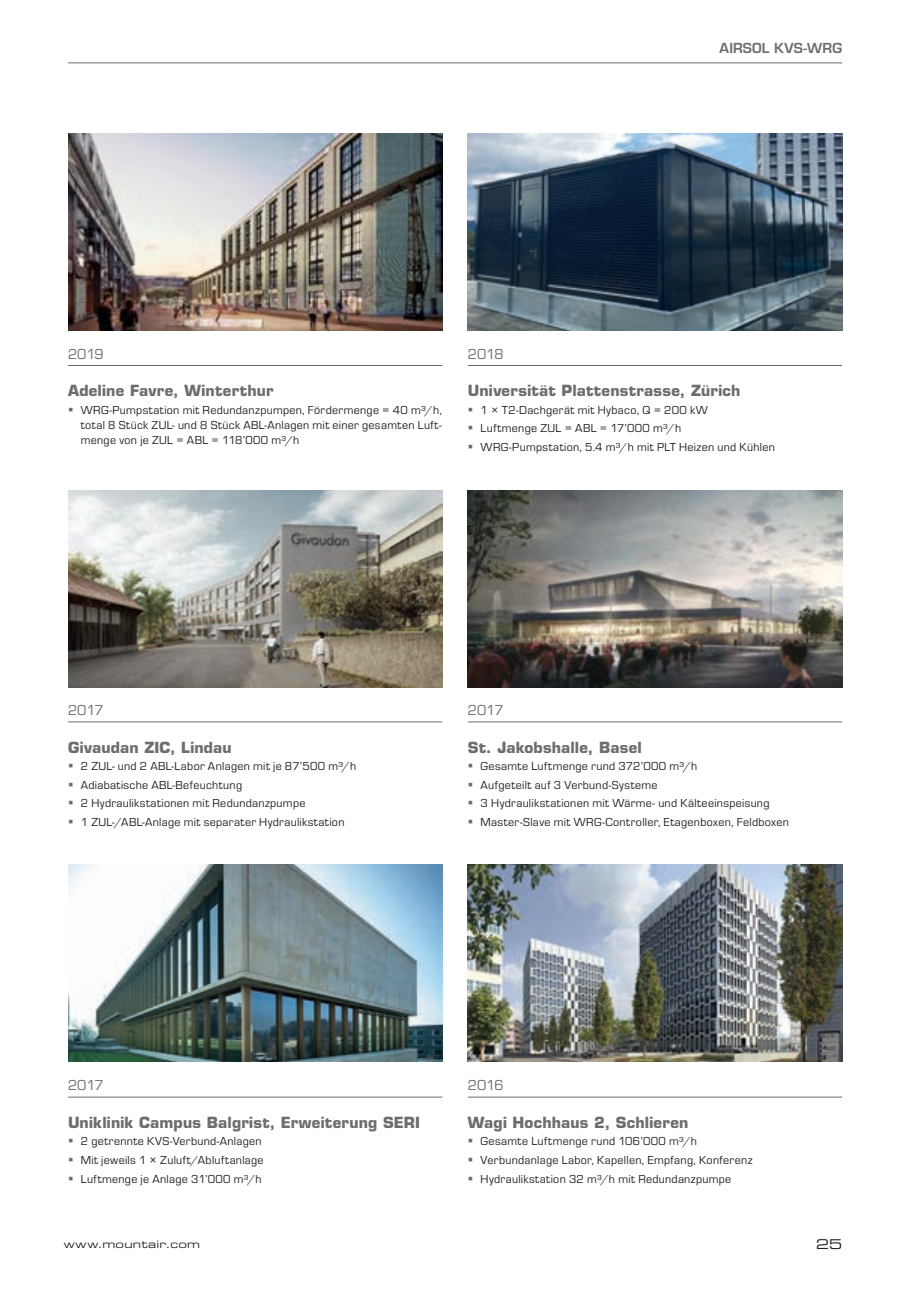
<style>
.page{position:relative;width:906px;height:1289px;background:#fff}
.page>*{position:absolute;margin:0;border:0;box-sizing:border-box;transform-origin:0 0}
.Referenzen_-_Titel{font:700 15px "Eurostile LT Std";letter-spacing:.015em;color:#6c6d70}
.Referenzen_-_Jahr{font:15px "Eurostile";letter-spacing:-.01em;color:#6c6d70}
.t1{font:600 13.5px "Eurostile LT Std";letter-spacing:.015em;color:#6c6d70}
.t2{font:13.5px "Eurostile LT Std Ex 2";color:#231f20}
.t3{font:12px/15px "Eurostile";letter-spacing:.025em;color:#231f20;text-align:justify}
.t4{font:10.5px "Eurostile LT Std Ex 2";letter-spacing:.02em;color:#231f20}
</style>
<div class="page">
<hr style="left:68px;top:63px;width:774px;height:1px;background:#6c6d70">
<hr style="left:68px;top:365px;width:374px;height:1px;background:#6c6d70">
<img style="left:68px;top:134px;width:374px;height:197px">
<img style="left:468px;top:134px;width:374px;height:197px">
<hr style="left:468px;top:365px;width:374px;height:1px;background:#6c6d70">
<hr style="left:68px;top:721px;width:374px;height:1px;background:#6c6d70">
<img style="left:68px;top:490px;width:374px;height:197px">
<hr style="left:468px;top:721px;width:374px;height:1px;background:#6c6d70">
<img style="left:468px;top:490px;width:374px;height:197px">
<hr style="left:68px;top:1096px;width:374px;height:1px;background:#6c6d70">
<img style="left:68px;top:864px;width:374px;height:197px">
<img style="left:468px;top:864px;width:374px;height:197px">
<hr style="left:468px;top:1096px;width:374px;height:1px;background:#6c6d70">
<p class="t1" style="left:719px;top:39px;width:124px">AIRSOL KVS-WRG</p>
<p class="Referenzen_-_Jahr" style="left:68px;top:343px;width:37px">2019</p>
<p class="Referenzen_-_Titel" style="left:68px;top:381px;width:207px">Adeline Favre, Winterthur</p>
<p class="t3" style="left:81px;top:401px;width:362px">WRG-Pumpstation mit Redundanzpumpen, Fördermenge = 40 m³/h, total 8 Stück ZUL- und 8 Stück ABL-Anlagen mit einer gesamten Luft&shy;menge von je ZUL = ABL = 118’000 m³/h</p>
<p class="Referenzen_-_Jahr" style="left:468px;top:343px;width:37px">2018</p>
<p class="Referenzen_-_Titel" style="left:468px;top:381px;width:274px">Universität Plattenstrasse, Zürich</p>
<p class="t3" style="left:480px;top:401px;width:228px">1 × T2-Dachgerät mit Hybaco, Q = 200 kW</p>
<p class="t3" style="left:480px;top:420px;width:202px">Luftmenge ZUL = ABL = 17’000 m³/h</p>
<p class="t3" style="left:480px;top:439px;width:296px">WRG-Pumpstation, 5.4 m³/h mit PLT Heizen und Kühlen</p>
<p class="Referenzen_-_Jahr" style="left:68px;top:700px;width:37px">2017</p>
<p class="Referenzen_-_Titel" style="left:68px;top:738px;width:165px">Givaudan ZIC, Lindau</p>
<p class="t3" style="left:81px;top:758px;width:277px">2 ZUL- und 2 ABL-Labor Anlagen mit je 87’500 m³/h</p>
<p class="t3" style="left:81px;top:776px;width:163px">Adiabatische ABL-Befeuchtung</p>
<p class="t3" style="left:81px;top:795px;width:226px">2 Hydraulikstationen mit Redundanzpumpe</p>
<p class="t3" style="left:81px;top:814px;width:265px">1 ZUL-/ABL-Anlage mit separater Hydraulikstation</p>
<p class="Referenzen_-_Jahr" style="left:468px;top:700px;width:37px">2017</p>
<p class="Referenzen_-_Titel" style="left:468px;top:738px;width:175px">St. Jakobshalle, Basel</p>
<p class="t3" style="left:480px;top:758px;width:218px">Gesamte Luftmenge rund 372’000 m³/h</p>
<p class="t3" style="left:480px;top:776px;width:178px">Aufgeteilt auf 3 Verbund-Systeme</p>
<p class="t3" style="left:480px;top:795px;width:290px">3 Hydraulikstationen mit Wärme- und Kälteeinspeisung</p>
<p class="t3" style="left:480px;top:814px;width:310px">Master-Slave mit WRG-Controller, Etagenboxen, Feldboxen</p>
<p class="Referenzen_-_Jahr" style="left:68px;top:1075px;width:37px">2017</p>
<p class="Referenzen_-_Titel" style="left:68px;top:1113px;width:353px">Uniklinik Campus Balgrist, Erweiterung SERI</p>
<p class="t3" style="left:81px;top:1133px;width:182px">2 getrennte KVS-Verbund-Anlagen</p>
<p class="t3" style="left:81px;top:1151px;width:184px">Mit jeweils 1 × Zuluft/Abluftanlage</p>
<p class="t3" style="left:81px;top:1170px;width:182px">Luftmenge je Anlage 31’000 m³/h</p>
<p class="Referenzen_-_Jahr" style="left:468px;top:1075px;width:37px">2016</p>
<p class="Referenzen_-_Titel" style="left:468px;top:1113px;width:222px">Wagi Hochhaus 2, Schlieren</p>
<p class="t3" style="left:480px;top:1133px;width:218px">Gesamte Luftmenge rund 106’000 m³/h</p>
<p class="t3" style="left:480px;top:1151px;width:273px">Verbundanlage Labor, Kapellen, Empfang, Konferenz</p>
<p class="t3" style="left:480px;top:1170px;width:252px">Hydraulikstation 32 m³/h mit Redundanzpumpe</p>
<p class="t4" style="left:64px;top:1236px;width:138px">www.mountair.com</p>
<p class="t2" style="left:816px;top:1234px;width:28px">25</p>
</div>
